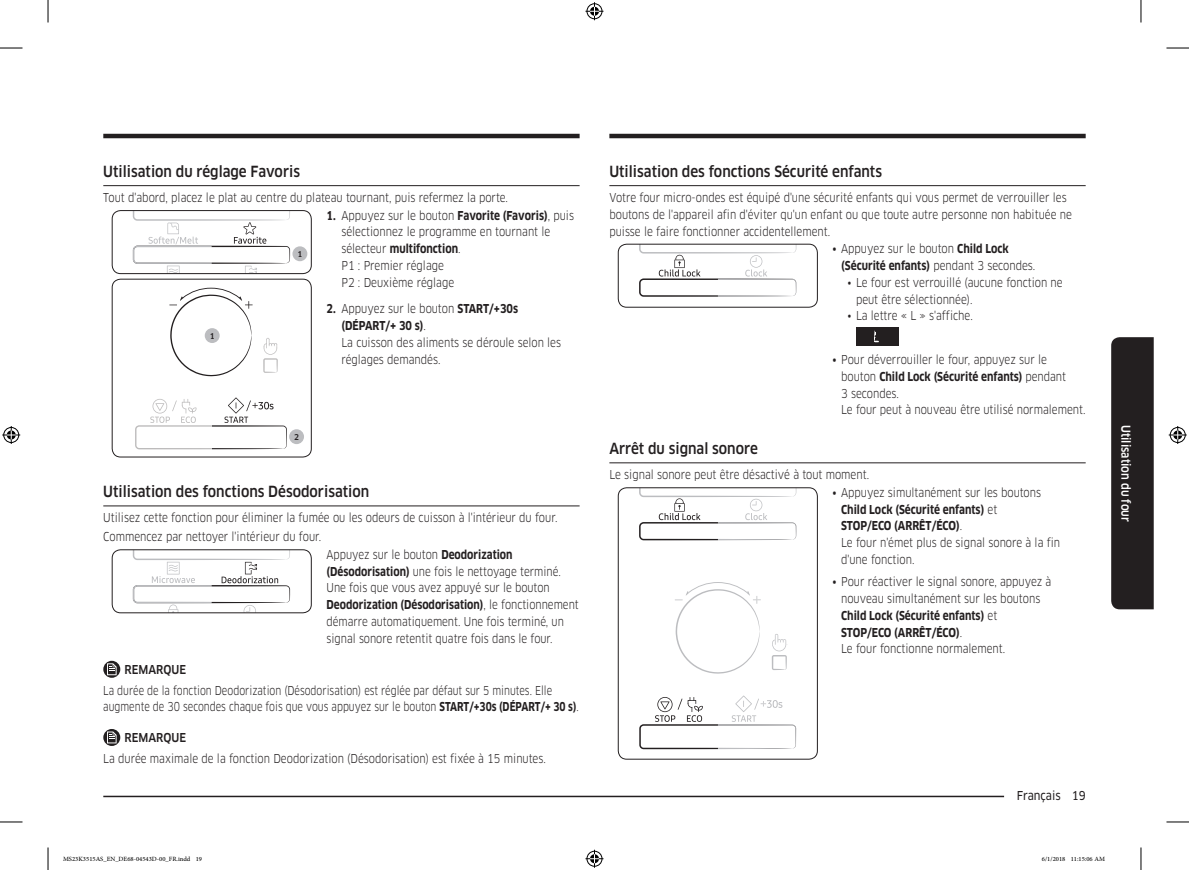
<style>
.page{position:relative;width:1189px;height:870px;background:#fff}
.page>*{position:absolute;margin:0;border:0;box-sizing:border-box;transform-origin:0 0}
.t1{font:500 15px "Samsung Clan Pro";color:#231f20;scale:.9 1}
.XX_P_Purpose{font:12px/16.8px "Samsung Clan Pro";color:#231f20;scale:.85 1}
.XX_P_Purpose-2{font:12px/16.8px "Samsung Clan Pro";color:#231f20;scale:.84 1}
.XX_P_Purpose-3{font:12px/16.8px "Samsung Clan Pro";color:#231f20;scale:.8 1}
.t2{font:700 12px/16.8px "Samsung Clan Pro";color:#231f20;scale:.85 1}
.t3{font:500 12px "Samsung Clan Pro";color:#fff;scale:.9 1}
.DL_DT_Info{font:500 12px "Samsung Clan Pro";color:#231f20;scale:.9 1}
.t4{font:12px "Samsung Clan Pro News";color:#231f20;scale:.9 1}
.t5{font:9px "Adobe Arabic";color:#000}
.t6{font:500 7.8px "Samsung Clan Pro";color:#231f20}
.s1{font-weight:700}
.s2{font-weight:400}
.s3{font-family:"Samsung Clan Pro News"}
</style>
<div class="page">
<hr style="left:103px;top:796px;width:936px;height:1px;background:#231f20">
<div style="left:1004px;top:787px;width:81px;height:15px;background:#fff"></div>
<div style="left:1111px;top:337px;width:43px;height:272px;background:#231f20"></div>
<hr style="left:103px;top:134px;width:477px;height:4px;background:#231f20">
<hr style="left:609px;top:134px;width:476px;height:4px;background:#231f20">
<hr style="left:609px;top:185px;width:476px;height:1px;background:#231f20">
<hr style="left:609px;top:462px;width:476px;height:1px;background:#231f20">
<svg style="left:639px;top:246px;width:158px;height:51px"></svg>
<div style="left:618px;top:244px;width:200px;height:64px;border:1px solid #231f20;border-radius:9px"></div>
<div style="left:856px;top:327px;width:42px;height:19px;background:#231f20"></div>
<svg style="left:874px;top:330px;width:5px;height:13px"></svg>
<svg style="left:772px;top:634px;width:15px;height:36px"></svg>
<svg style="left:675px;top:582px;width:86px;height:92px"></svg>
<svg style="left:639px;top:489px;width:158px;height:52px"></svg>
<svg style="left:639px;top:695px;width:158px;height:55px"></svg>
<div style="left:618px;top:487px;width:200px;height:272px;border:1px solid #231f20;border-radius:9px"></div>
<hr style="left:103px;top:185px;width:477px;height:1px;background:#231f20">
<hr style="left:103px;top:505px;width:477px;height:1px;background:#231f20">
<svg style="left:112px;top:211px;width:199px;height:246px"></svg>
<div style="left:112px;top:279px;width:200px;height:178px;border:1px solid #231f20;border-radius:9px"></div>
<div style="left:289px;top:429px;width:15px;height:15px;background:#bcbdc0;border-radius:50%"></div>
<div style="left:205px;top:328px;width:15px;height:15px;background:#bcbdc0;border-radius:50%"></div>
<div style="left:118px;top:389px;width:94px;height:64px;background:#fff"></div>
<div style="left:257px;top:319px;width:28px;height:64px;background:#fff"></div>
<svg style="left:130px;top:551px;width:160px;height:63px"></svg>
<div style="left:112px;top:549px;width:200px;height:64px;border:1px solid #231f20;border-radius:9px"></div>
<svg style="left:103px;top:661px;width:17px;height:17px"></svg>
<svg style="left:107px;top:663px;width:10px;height:12px"></svg>
<svg style="left:103px;top:729px;width:17px;height:17px"></svg>
<svg style="left:107px;top:731px;width:10px;height:12px"></svg>
<svg style="left:0;top:48px;width:22px;height:1px"></svg>
<svg style="left:1166px;top:48px;width:23px;height:1px"></svg>
<svg style="left:0;top:822px;width:22px;height:1px"></svg>
<svg style="left:1166px;top:822px;width:23px;height:1px"></svg>
<svg style="left:48px;top:0;width:1px;height:22px"></svg>
<svg style="left:48px;top:847px;width:1px;height:23px"></svg>
<svg style="left:1141px;top:0;width:1px;height:22px"></svg>
<svg style="left:1141px;top:847px;width:1px;height:23px"></svg>
<svg style="left:585px;top:2px;width:18px;height:18px"></svg>
<svg style="left:585px;top:850px;width:18px;height:18px"></svg>
<svg style="left:2px;top:426px;width:18px;height:18px"></svg>
<svg style="left:1169px;top:426px;width:18px;height:18px"></svg>
<h2 class="t1" style="left:103px;top:162px;width:220px">Utilisation du réglage Favoris</h2>
<p class="XX_P_Purpose" style="left:103px;top:189px;width:478px">Tout d'abord, placez le plat au centre du plateau tournant, puis refermez la porte.</p>
<p class="t6" style="left:210px;top:331px;width:6px">1</p>
<p class="t6" style="left:297px;top:249px;width:6px">1</p>
<p class="XX_P_Purpose" style="left:341px;top:207px;width:275px;text-indent:-15px"><span class="s1">1.</span> Appuyez sur le bouton <span class="s1">Favorite (Favoris)</span>, puis sélectionnez le programme en tournant le sélecteur <span class="s1">multifonction</span>.<br>P1 : Premier réglage<br>P2 : Deuxième réglage</p>
<p class="t2" style="left:341px;top:301px;width:209px;text-indent:-15px">2. <span class="s2">Appuyez sur le bouton</span> START/+30s (DÉPART/+ 30 s)<span class="s2">.</span></p>
<p class="XX_P_Purpose" style="left:341px;top:334px;width:260px">La cuisson des aliments se déroule selon les réglages demandés.</p>
<p class="t6" style="left:294px;top:432px;width:6px">2</p>
<h2 class="t1" style="left:103px;top:483px;width:297px">Utilisation des fonctions Désodorisation</h2>
<p class="XX_P_Purpose" style="left:103px;top:509px;width:536px">Utilisez cette fonction pour éliminer la fumée ou les odeurs de cuisson à l'intérieur du four.</p>
<p class="XX_P_Purpose" style="left:103px;top:528px;width:258px">Commencez par nettoyer l'intérieur du four.</p>
<p class="XX_P_Purpose-2" style="left:327px;top:546px;width:302px">Appuyez sur le bouton <span class="s1">Deodorization (Désodorisation)</span> une fois le nettoyage terminé.<br>Une fois que vous avez appuyé sur le bouton <span class="s1">Deodorization (Désodorisation)</span>, le fonctionnement démarre automatiquement. Une fois terminé, un signal sonore retentit quatre fois dans le four.</p>
<p class="DL_DT_Info" style="left:125px;top:662px;width:70px">REMARQUE</p>
<p class="XX_P_Purpose-3" style="left:103px;top:682px;width:596px">La durée de la fonction Deodorization (Désodorisation) est réglée par défaut sur 5 minutes. Elle augmente de 30 secondes chaque fois que vous appuyez sur le bouton <span class="s1">START/+30s (DÉPART/+ 30 s)</span>.</p>
<p class="DL_DT_Info" style="left:125px;top:730px;width:70px">REMARQUE</p>
<p class="XX_P_Purpose" style="left:103px;top:750px;width:522px">La durée maximale de la fonction Deodorization (Désodorisation) est fixée à 15 minutes.</p>
<h2 class="t1" style="left:609px;top:162px;width:304px">Utilisation des fonctions Sécurité enfants</h2>
<p class="XX_P_Purpose" style="left:609px;top:189px;width:546px">Votre four micro-ondes est équipé d'une sécurité enfants qui vous permet de verrouiller les boutons de l'appareil afin d'éviter qu'un enfant ou que toute autre personne non habituée ne puisse le faire fonctionner accidentellement.</p>
<p class="XX_P_Purpose" style="left:841px;top:240px;width:230px;text-indent:-9px"><span class="s3">•</span> Appuyez sur le bouton <span class="s1">Child Lock (Sécurité enfants)</span> pendant 3 secondes.</p>
<p class="XX_P_Purpose" style="left:856px;top:274px;width:245px;text-indent:-9px">• Le four est verrouillé (aucune fonction ne peut être sélectionnée).</p>
<p class="XX_P_Purpose" style="left:847px;top:308px;width:149px">• La lettre « L » s'affiche.</p>
<p class="XX_P_Purpose" style="left:841px;top:351px;width:289px;text-indent:-9px"><span class="s3">•</span> Pour déverrouiller le four, appuyez sur le<br>bouton <span class="s1">Child Lock (Sécurité enfants)</span> pendant<br>3 secondes.<br>Le four peut à nouveau être utilisé normalement.</p>
<h2 class="t1" style="left:609px;top:440px;width:166px">Arrêt du signal sonore</h2>
<p class="XX_P_Purpose" style="left:609px;top:466px;width:307px">Le signal sonore peut être désactivé à tout moment.</p>
<p class="XX_P_Purpose" style="left:841px;top:484px;width:259px;text-indent:-9px"><span class="s3">•</span> Appuyez simultanément sur les boutons<br><span class="s1">Child Lock (Sécurité enfants)</span> et<br><span class="s1">STOP/ECO (ARRÊT/ÉCO)</span>.<br>Le four n'émet plus de signal sonore à la fin d'une fonction.</p>
<p class="XX_P_Purpose" style="left:841px;top:573px;width:249px;text-indent:-9px"><span class="s3">•</span> Pour réactiver le signal sonore, appuyez à nouveau simultanément sur les boutons <span class="s1">Child Lock (Sécurité enfants)</span> et<br><span class="s1">STOP/ECO (ARRÊT/ÉCO)</span>.<br>Le four fonctionne normalement.</p>
<p class="t4" style="left:1017px;top:788px;width:78px">Français 19</p>
<p class="t3" style="left:1133px;top:425px;width:109px;rotate:90deg">Utilisation du four</p>
<p class="t5" style="left:63px;top:853px;width:140px">MS23K3515AS_EN_DE68-04543D-00_FR.indd 19</p>
<p class="t5" style="left:1042px;top:853px;width:65px">6/1/2018 11:15:06 AM</p>
</div>
